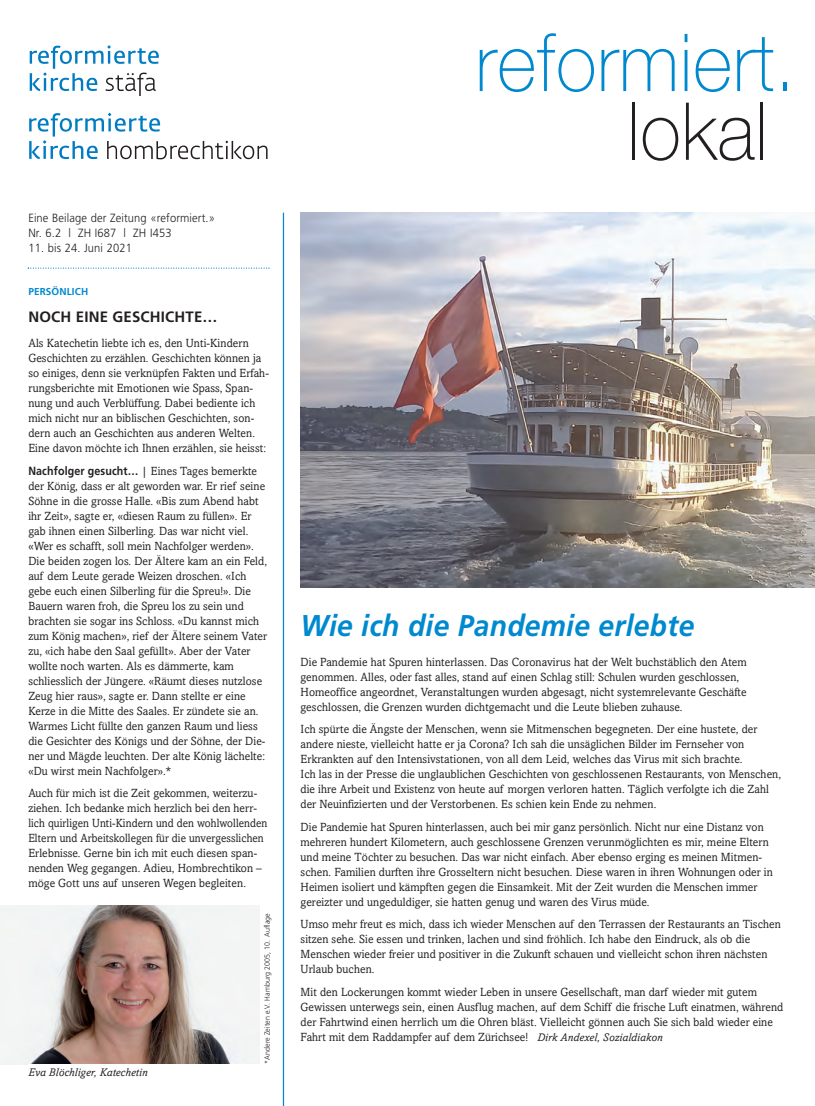
<style>
.page{position:relative;width:815px;height:1106px;background:#fff}
.page>*{position:absolute;margin:0;border:0;box-sizing:border-box;transform-origin:0 0}
.t1{font:100 80px "Helvetica Neue";letter-spacing:.01em;color:#0089cf;scale:.94 1}
.t2{font:100 80px "Helvetica Neue";letter-spacing:.01em;color:#231f20;scale:.94 1}
.t3{font:italic 700 30px "Frutiger";letter-spacing:.01em;color:#0089cf;scale:.94 1}
.t4{font:700 15px "Frutiger";letter-spacing:.01em;color:#231f20}
.t5{font:11.88px/15px "Amasis";letter-spacing:.01em;color:#231f20;scale:.94 1}
.t6{font:300 11.88px/15px "Frutiger";letter-spacing:.01em;color:#231f20;scale:.94 1}
.t7{font:italic 11.25px "Amasis";letter-spacing:.01em;color:#231f20}
.t8{font:700 10px "Frutiger";letter-spacing:.01em;color:#0089cf}
.t9{font:300 7.5px "Frutiger";letter-spacing:.01em;color:#231f20;scale:.94 1}
.s1{font-family:"Frutiger";font-weight:700}
.s2{font-style:italic;font-size:11.25px}
</style>
<div class="page">
<img style="left:301px;top:213px;width:514px;height:375px">
<svg style="left:30px;top:45px;width:129px;height:51px"></svg>
<hr style="left:283px;top:213px;width:1px;height:893px;background:#0089cf">
<svg style="left:29px;top:113px;width:239px;height:46px"></svg>
<svg style="left:28px;top:267px;width:242px;height:2px"></svg>
<img style="left:0;top:905px;width:260px;height:159px">
<p class="t6" style="left:28px;top:211px;width:200px">Eine Beilage der Zeitung «reformiert.»<br>Nr. 6.2 l ZH I687 l ZH I453</p>
<p class="t6" style="left:28px;top:241px;width:112px">11. bis 24. Juni 2021</p>
<p class="t8" style="left:28px;top:287px;width:61px">PERSÖNLICH</p>
<p class="t4" style="left:28px;top:311px;width:191px">NOCH EINE GESCHICHTE…</p>
<p class="t5" style="left:28px;top:337px;width:257px">Als Katechetin liebte ich es, den Unti-Kindern Geschichten zu erzählen. Geschichten können ja so einiges, denn sie verknüpfen Fakten und Erfah&shy;rungsberichte mit Emotionen wie Spass, Span&shy;nung und auch Verblüffung. Dabei bediente ich mich nicht nur an biblischen Geschichten, son&shy;dern auch an Geschichten aus anderen Welten.<br>Eine davon möchte ich Ihnen erzählen, sie heisst:</p>
<p class="t5" style="left:28px;top:464px;width:256px"><span class="s1">Nachfolger gesucht…</span> | Eines Tages bemerkte der König, dass er alt geworden war. Er rief seine Söhne in die grosse Halle. «Bis zum Abend habt ihr Zeit», sagte er, «diesen Raum zu füllen». Er gab ihnen einen Silberling. Das war nicht viel. «Wer es schafft, soll mein Nachfolger werden».<br>Die beiden zogen los. Der Ältere kam an ein Feld, auf dem Leute gerade Weizen droschen. «Ich gebe euch einen Silberling für die Spreu!». Die Bauern waren froh, die Spreu los zu sein und brachten sie sogar ins Schloss. «Du kannst mich zum König machen», rief der Ältere seinem Vater zu, «ich habe den Saal gefüllt». Aber der Vater wollte noch warten. Als es dämmerte, kam schliesslich der Jüngere. «Räumt dieses nutzlose Zeug hier raus», sagte er. Dann stellte er eine Kerze in die Mitte des Saales. Er zündete sie an.<br>Warmes Licht füllte den ganzen Raum und liess die Gesichter des Königs und der Söhne, der Die&shy;ner und Mägde leuchten. Der alte König lächelte: «Du wirst mein Nachfolger».*</p>
<p class="t5" style="left:28px;top:787px;width:256px">Auch für mich ist die Zeit gekommen, weiterzu&shy;ziehen. Ich bedanke mich herzlich bei den herr&shy;lich quirligen Unti-Kindern und den wohlwollenden Eltern und Arbeitskollegen für die unvergesslichen Erlebnisse. Gerne bin ich mit euch diesen span&shy;nenden Weg gegangen. Adieu, Hombrechtikon – möge Gott uns auf unseren Wegen begleiten.</p>
<p class="t7" style="left:28px;top:1068px;width:121px">Eva Blöchliger, Katechetin</p>
<p class="t9" style="left:264px;top:1063px;width:162px;rotate:-90deg">*Andere Zeiten e.V. Hamburg 2005, 10. Auflage</p>
<h1 class="t1" style="left:476px;top:34px;width:342px">reformiert.</h1>
<h1 class="t2" style="left:627px;top:103px;width:152px">lokal</h1>
<h2 class="t3" style="left:301px;top:613px;width:421px">Wie ich die Pandemie erlebte</h2>
<p class="t5" style="left:301px;top:655px;width:476px">Die Pandemie hat Spuren hinterlassen. Das Coronavirus hat der Welt buchstäblich den Atem genommen. Alles, oder fast alles, stand auf einen Schlag still: Schulen wurden geschlossen, Homeoffice angeordnet, Veranstaltungen wurden abgesagt, nicht systemrelevante Geschäfte geschlossen, die Grenzen wurden dichtgemacht und die Leute blieben zuhause.</p>
<p class="t5" style="left:301px;top:723px;width:513px">Ich spürte die Ängste der Menschen, wenn sie Mitmenschen begegneten. Der eine hustete, der andere nieste, vielleicht hatte er ja Corona? Ich sah die unsäglichen Bilder im Fernseher von Erkrankten auf den Intensivstationen, von all dem Leid, welches das Virus mit sich brachte.<br>Ich las in der Presse die unglaublichen Geschichten von geschlossenen Restaurants, von Menschen, die ihre Arbeit und Existenz von heute auf morgen verloren hatten. Täglich verfolgte ich die Zahl der Neuinfizierten und der Verstorbenen. Es schien kein Ende zu nehmen.</p>
<p class="t5" style="left:301px;top:820px;width:504px">Die Pandemie hat Spuren hinterlassen, auch bei mir ganz persönlich. Nicht nur eine Distanz von mehreren hundert Kilometern, auch geschlossene Grenzen verunmöglichten es mir, meine Eltern und meine Töchter zu besuchen. Das war nicht einfach. Aber ebenso erging es meinen Mitmen&shy;schen. Familien durften ihre Grosseltern nicht besuchen. Diese waren in ihren Wohnungen oder in Heimen isoliert und kämpften gegen die Einsamkeit. Mit der Zeit wurden die Menschen immer gereizter und ungeduldiger, sie hatten genug und waren des Virus müde.</p>
<p class="t5" style="left:301px;top:918px;width:512px">Umso mehr freut es mich, dass ich wieder Menschen auf den Terrassen der Restaurants an Tischen sitzen sehe. Sie essen und trinken, lachen und sind fröhlich. Ich habe den Eindruck, als ob die Menschen wieder freier und positiver in die Zukunft schauen und vielleicht schon ihren nächsten Urlaub buchen.</p>
<p class="t5" style="left:301px;top:985px;width:515px">Mit den Lockerungen kommt wieder Leben in unsere Gesellschaft, man darf wieder mit gutem Gewissen unterwegs sein, einen Ausflug machen, auf dem Schiff die frische Luft einatmen, während der Fahrtwind einen herrlich um die Ohren bläst. Vielleicht gönnen auch Sie sich bald wieder eine Fahrt mit dem Raddampfer auf dem Zürichsee! <span class="s2">Dirk Andexel, Sozialdiakon</span></p>
</div>
